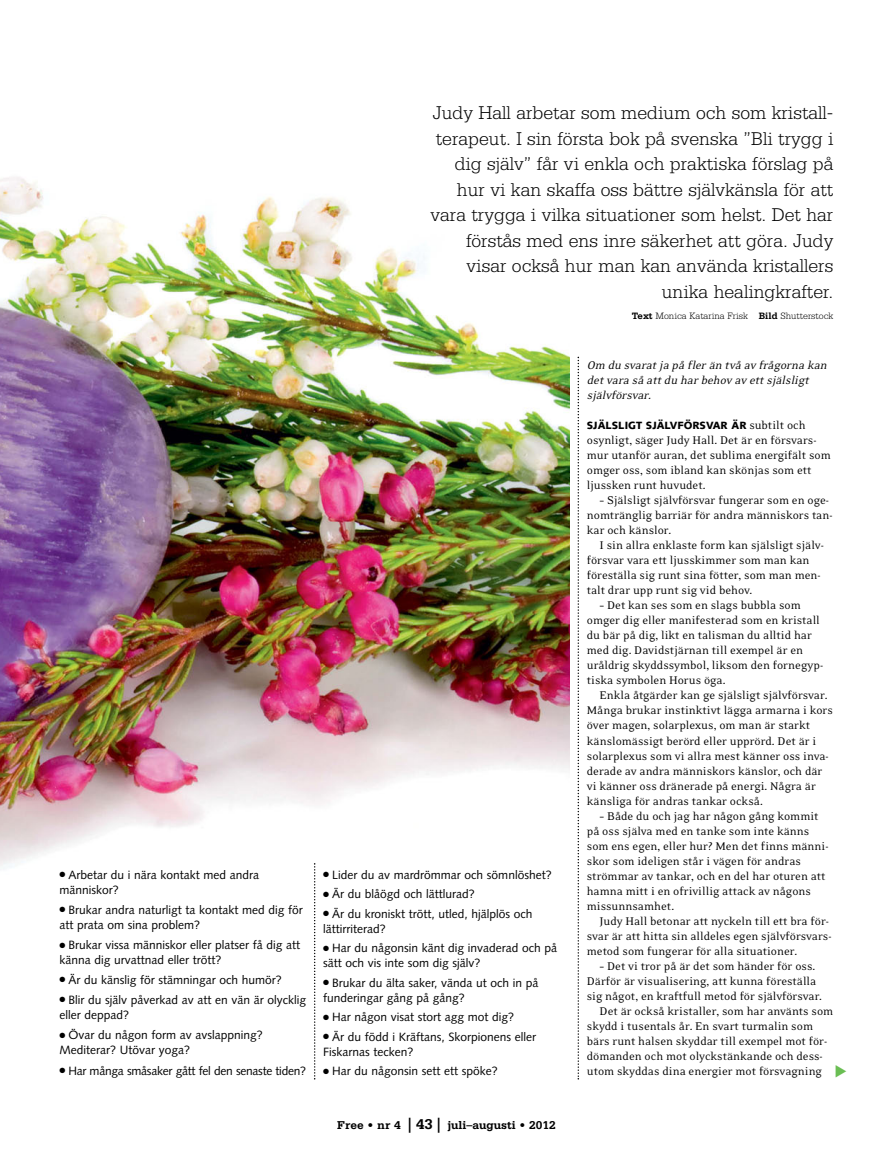
<style>
.page{position:relative;width:893px;height:1149px;background:#fff}
.page>*{position:absolute;margin:0;border:0;box-sizing:border-box;transform-origin:0 0}
.t1{font:300 19.5px/25.5px "Serifa";color:#000;text-align:right}
.t2{font:12.75px/15px "Eidetic Neo";color:#000}
.t3{font:italic 12.75px/15px "Eidetic Neo";letter-spacing:-.01em;color:#000}
.t4{font:12px/15px "Syntax";color:#000}
.t5{font:12px "Syntax";letter-spacing:-.02em;color:#000}
.t6{font:700 12px "Serifa";color:#000}
.t7{font:900 10.5px "Syntax";color:#000}
.t8{font:300 9.75px "Serifa";color:#000}
.s1{font-weight:700}
.s2{font-size:15px}
.s3{font-family:"Eidetic Neo";font-weight:400;font-size:12.75px}
</style>
<div class="page">
<img style="left:0;top:177px;width:569px;height:780px">
<svg style="left:314px;top:862px;width:1px;height:217px"></svg>
<svg style="left:578px;top:356px;width:1px;height:723px"></svg>
<p class="t4" style="left:60px;top:867px;width:201px">● Arbetar du i nära kontakt med andra människor?</p>
<p class="t4" style="left:60px;top:903px;width:245px">● Brukar andra naturligt ta kontakt med dig för att prata om sina problem?</p>
<p class="t4" style="left:60px;top:938px;width:242px">● Brukar vissa människor eller platser få dig att känna dig urvattnad eller trött?</p>
<p class="t4" style="left:60px;top:972px;width:224px">● Är du känslig för stämningar och humör?</p>
<p class="t4" style="left:60px;top:993px;width:248px">● Blir du själv påverkad av att en vän är olycklig eller deppad?</p>
<p class="t4" style="left:60px;top:1028px;width:205px">● Övar du någon form av avslappning?<br>Mediterar? Utövar yoga?</p>
<p class="t5" style="left:60px;top:1065px;width:248px">● Har många småsaker gått fel den senaste tiden?</p>
<p class="t1" style="left:430px;top:102px;width:405px">Judy Hall arbetar som medium och som kristall&shy;terapeut. I sin första bok på svenska ”Bli trygg i dig själv” får vi enkla och praktiska förslag på hur vi kan skaffa oss bättre självkänsla för att vara trygga i vilka situationer som helst. Det har förstås med ens inre säkerhet att göra. Judy visar också hur man kan använda kristallers unika healingkrafter.</p>
<p class="t8" style="left:632px;top:313px;width:203px"><span class="s1">Text</span> Monica Katarina Frisk <span class="s1">Bild</span> Shutterstock</p>
<p class="t4" style="left:323px;top:867px;width:230px">● Lider du av mardrömmar och sömnlöshet?</p>
<p class="t4" style="left:323px;top:887px;width:153px">● Är du blåögd och lättlurad?</p>
<p class="t4" style="left:323px;top:906px;width:211px">● Är du kroniskt trött, utled, hjälplös och lättirriterad?</p>
<p class="t4" style="left:323px;top:941px;width:235px">● Har du någonsin känt dig invaderad och på sätt och vis inte som dig själv?</p>
<p class="t4" style="left:323px;top:975px;width:217px">● Brukar du älta saker, vända ut och in på funderingar gång på gång?</p>
<p class="t4" style="left:323px;top:1010px;width:192px">● Har någon visat stort agg mot dig?</p>
<p class="t4" style="left:323px;top:1029px;width:214px">● Är du född i Kräftans, Skorpionens eller<br>Fiskarnas tecken?</p>
<p class="t4" style="left:323px;top:1064px;width:176px">● Har du någonsin sett ett spöke?</p>
<p class="t6" style="left:337px;top:1121px;width:220px">Free • nr 4 <span class="s2">| 43 |</span> juli–augusti • 2012</p>
<p class="t3" style="left:587px;top:357px;width:243px">Om du svarat ja på fler än två av frågorna kan det vara så att du har behov av ett själsligt självförsvar.</p>
<p class="t7" style="left:587px;top:421px;width:220px">SJÄLSLIGT SJÄLVFÖRSVAR ÄR <span class="s3">subtilt och</span></p>
<p class="t2" style="left:587px;top:432px;width:246px">osynligt, säger Judy Hall. Det är en försvars&shy;mur utanför auran, det sublima energifält som omger oss, som ibland kan skönjas som ett ljussken runt huvudet.</p>
<p class="t2" style="left:600px;top:492px;width:231px">– Själsligt självförsvar fungerar som en oge-</p>
<p class="t2" style="left:587px;top:507px;width:247px">nomtränglig barriär för andra människors tan-</p>
<p class="t2" style="left:587px;top:522px;width:86px">kar och känslor.</p>
<p class="t2" style="left:600px;top:537px;width:226px">I sin allra enklaste form kan själsligt själv-</p>
<p class="t2" style="left:587px;top:552px;width:224px">försvar vara ett ljusskimmer som man kan</p>
<p class="t2" style="left:587px;top:567px;width:235px">föreställa sig runt sina fötter, som man men-</p>
<p class="t2" style="left:587px;top:582px;width:167px">talt drar upp runt sig vid behov.</p>
<p class="t2" style="left:600px;top:597px;width:203px">– Det kan ses som en slags bubbla som</p>
<p class="t2" style="left:587px;top:612px;width:235px">omger dig eller manifesterad som en kristall</p>
<p class="t2" style="left:587px;top:627px;width:227px">du bär på dig, likt en talisman du alltid har</p>
<p class="t2" style="left:587px;top:642px;width:218px">med dig. Davidstjärnan till exempel är en</p>
<p class="t2" style="left:587px;top:657px;width:238px">uråldrig skyddssymbol, liksom den fornegyp-</p>
<p class="t2" style="left:587px;top:672px;width:140px">tiska symbolen Horus öga.</p>
<p class="t2" style="left:600px;top:687px;width:229px">Enkla åtgärder kan ge själsligt självförsvar.</p>
<p class="t2" style="left:587px;top:702px;width:248px">Många brukar instinktivt lägga armarna i kors</p>
<p class="t2" style="left:587px;top:717px;width:225px">över magen, solarplexus, om man är starkt</p>
<p class="t2" style="left:587px;top:732px;width:231px">känslomässigt berörd eller upprörd. Det är i</p>
<p class="t2" style="left:587px;top:747px;width:243px">solarplexus som vi allra mest känner oss inva-</p>
<p class="t2" style="left:587px;top:762px;width:237px">derade av andra människors känslor, och där</p>
<p class="t2" style="left:587px;top:777px;width:231px">vi känner oss dränerade på energi. Några är</p>
<p class="t2" style="left:587px;top:792px;width:178px">känsliga för andras tankar också.</p>
<p class="t2" style="left:600px;top:807px;width:220px">¬– Både du och jag har någon gång kommit</p>
<p class="t2" style="left:587px;top:822px;width:224px">på oss själva med en tanke som inte känns</p>
<p class="t2" style="left:587px;top:837px;width:243px">som ens egen, eller hur? Men det finns männi-</p>
<p class="t2" style="left:587px;top:852px;width:216px">skor som ideligen står i vägen för andras</p>
<p class="t2" style="left:587px;top:867px;width:240px">strömmar av tankar, och en del har oturen att</p>
<p class="t2" style="left:587px;top:882px;width:226px">hamna mitt i en ofrivillig attack av någons</p>
<p class="t2" style="left:587px;top:897px;width:89px">missunnsamhet.</p>
<p class="t2" style="left:600px;top:912px;width:231px">Judy Hall betonar att nyckeln till ett bra för-</p>
<p class="t2" style="left:587px;top:927px;width:246px">svar är att hitta sin alldeles egen självförsvars-</p>
<p class="t2" style="left:587px;top:942px;width:212px">metod som fungerar för alla situationer.</p>
<p class="t2" style="left:600px;top:957px;width:217px">– Det vi tror på är det som händer för oss.</p>
<p class="t2" style="left:587px;top:972px;width:231px">Därför är visualisering, att kunna föreställa</p>
<p class="t2" style="left:587px;top:987px;width:237px">sig något, en kraftfull metod för självförsvar.</p>
<p class="t2" style="left:600px;top:1002px;width:235px">Det är också kristaller, som har använts som</p>
<p class="t2" style="left:587px;top:1017px;width:228px">skydd i tusentals år. En svart turmalin som</p>
<p class="t2" style="left:587px;top:1032px;width:242px">bärs runt halsen skyddar till exempel mot för-</p>
<p class="t2" style="left:587px;top:1047px;width:237px">dömanden och mot olyckstänkande och dess -</p>
<p class="t2" style="left:587px;top:1062px;width:237px">utom skyddas dina energier mot försvagning</p>
</div>
